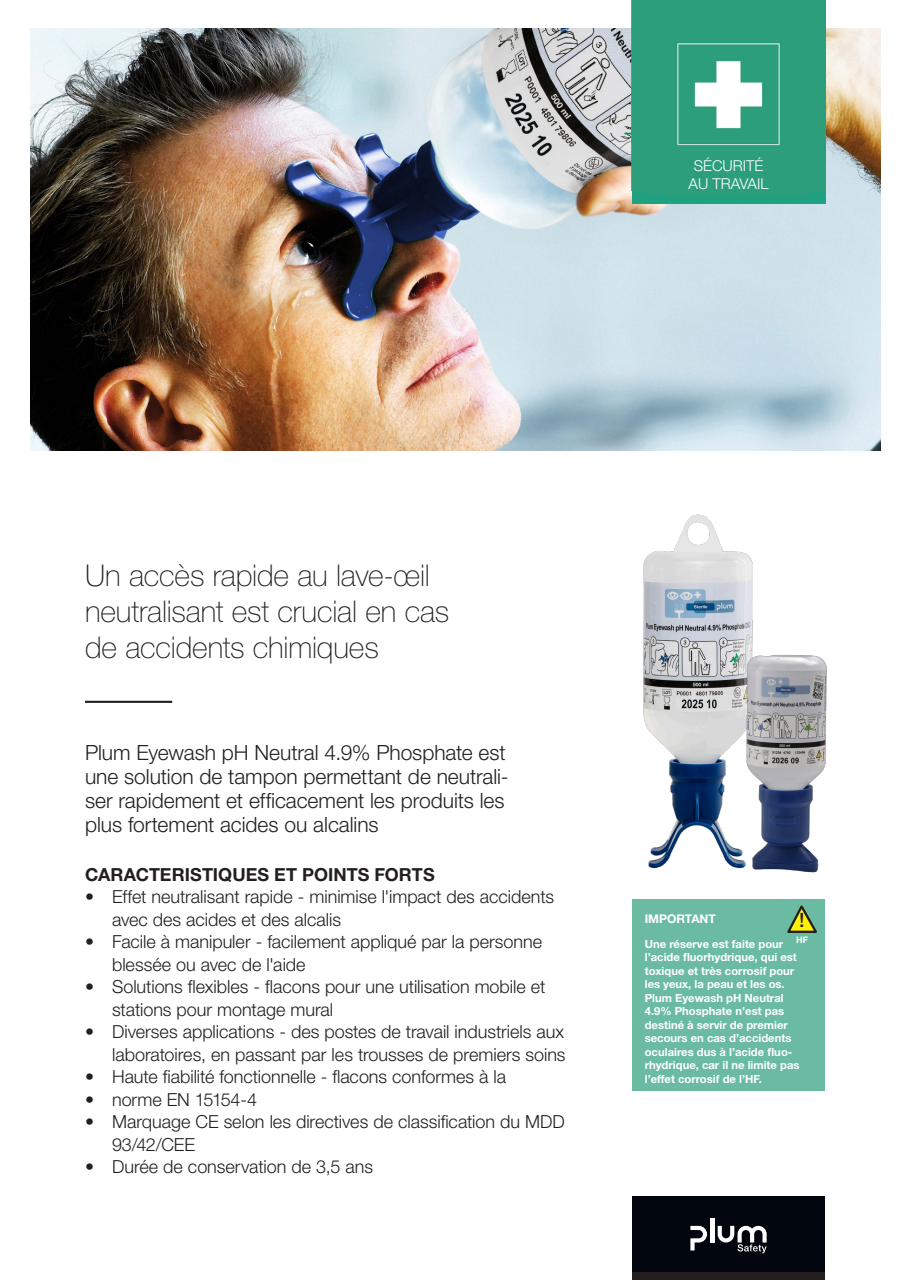
<style>
.page{position:relative;width:910px;height:1280px;background:#fff}
.page>*{position:absolute;margin:0;border:0;box-sizing:border-box;transform-origin:0 0}
.t1{font:100 30px "Helvetica Neue LT Std";letter-spacing:-.005em;color:#231f20}
.t2{font:300 21px/24px "Helvetica Neue LT Std";color:#231f20}
.t3{font:500 19.8px "Helvetica Neue LT Std";color:#231f20}
.t4{font:300 18px/22.5px "Helvetica Neue LT Std";color:#231f20}
.t5{font:700 18px "Helvetica Neue LT Std";letter-spacing:.005em;color:#231f20}
.t6{font:300 15px "Helvetica Neue LT Std";color:#fff}
.t7{font:700 12px "Helvetica Neue LT Std";color:#fff}
.t8{font:700 11.25px/13.5px "Helvetica Neue LT Std";color:#fff}
.overskrift{font:700 9px "Helvetica Neue LT Std";color:#fff}
</style>
<div class="page">
<img style="left:30px;top:29px;width:850px;height:421px">
<div style="left:632px;top:1197px;width:193px;height:83px;background:#231f20"></div>
<div style="left:632px;top:1197px;width:193px;height:75px;background:#01060e"></div>
<hr style="left:710px;top:1218px;width:4px;height:24px;background:#fff">
<svg style="left:690px;top:1226px;width:17px;height:24px"></svg>
<svg style="left:718px;top:1226px;width:49px;height:27px"></svg>
<div style="left:632px;top:0;width:193px;height:203px;background:#20a17f"></div>
<img style="left:632px;top:0;width:193px;height:191px">
<img style="left:643px;top:514px;width:110px;height:355px">
<img style="left:738px;top:644px;width:89px;height:229px">
<div style="left:647px;top:153px;width:163px;height:43px;background:#2c9e7b"></div>
<hr style="left:85px;top:701px;width:87px;height:2px;background:#231f20">
<div style="left:632px;top:899px;width:193px;height:191px;background:#6bbba2"></div>
<svg style="left:787px;top:905px;width:30px;height:28px"></svg>
<p class="t6" style="left:694px;top:156px;width:71px">SÉCURITÉ</p>
<p class="t6" style="left:689px;top:174px;width:81px">AU TRAVAIL</p>
<p class="t1" style="left:85px;top:558px;width:346px">Un accès rapide au lave-œil</p>
<p class="t1" style="left:85px;top:594px;width:366px">neutralisant est crucial en cas</p>
<p class="t1" style="left:85px;top:630px;width:295px">de accidents chimiques</p>
<p class="t2" style="left:85px;top:740px;width:425px">Plum Eyewash pH Neutral 4.9% Phosphate est une solution de tampon permettant de neutrali&shy;ser rapidement et efficacement les produits les plus fortement acides ou alcalins</p>
<p class="t5" style="left:85px;top:863px;width:351px">CARACTERISTIQUES ET POINTS FORTS</p>
<p class="t4" style="left:112px;top:885px;width:444px;text-indent:-27px">• Effet neutralisant rapide - minimise l'impact des accidents avec des acides et des alcalis</p>
<p class="t4" style="left:112px;top:930px;width:432px;text-indent:-27px">• Facile à manipuler - facilement appliqué par la personne blessée ou avec de l'aide</p>
<p class="t4" style="left:112px;top:975px;width:435px;text-indent:-27px">• Solutions flexibles - flacons pour une utilisation mobile et stations pour montage mural</p>
<p class="t4" style="left:85px;top:1020px;width:482px;text-align:right">• Diverses applications - des postes de travail industriels aux laboratoires, en passant par les trousses de premiers soins</p>
<p class="t4" style="left:85px;top:1065px;width:423px">• Haute fiabilité fonctionnelle - flacons conformes à la</p>
<p class="t4" style="left:85px;top:1087px;width:173px">• norme EN 15154-4</p>
<p class="t4" style="left:112px;top:1110px;width:454px;text-indent:-27px">• Marquage CE selon les directives de classification du MDD<br>93/42/CEE</p>
<p class="t4" style="left:85px;top:1155px;width:290px">• Durée de conservation de 3,5 ans</p>
<p class="t3" style="left:799px;top:908px;width:7px">!</p>
<p class="t7" style="left:645px;top:912px;width:73px">IMPORTANT</p>
<p class="t8" style="left:645px;top:937px;width:156px">Une réserve est faite pour l’acide fluorhydrique, qui est toxique et très corrosif pour les yeux, la peau et les os.<br>Plum Eyewash pH Neutral<br>4.9% Phosphate n’est pas destiné à servir de premier secours en cas d’accidents oculaires dus à l’acide fluo&shy;rhydrique, car il ne limite pas l’effet corrosif de l’HF.</p>
<p class="overskrift" style="left:796px;top:934px;width:13px">HF</p>
</div>
